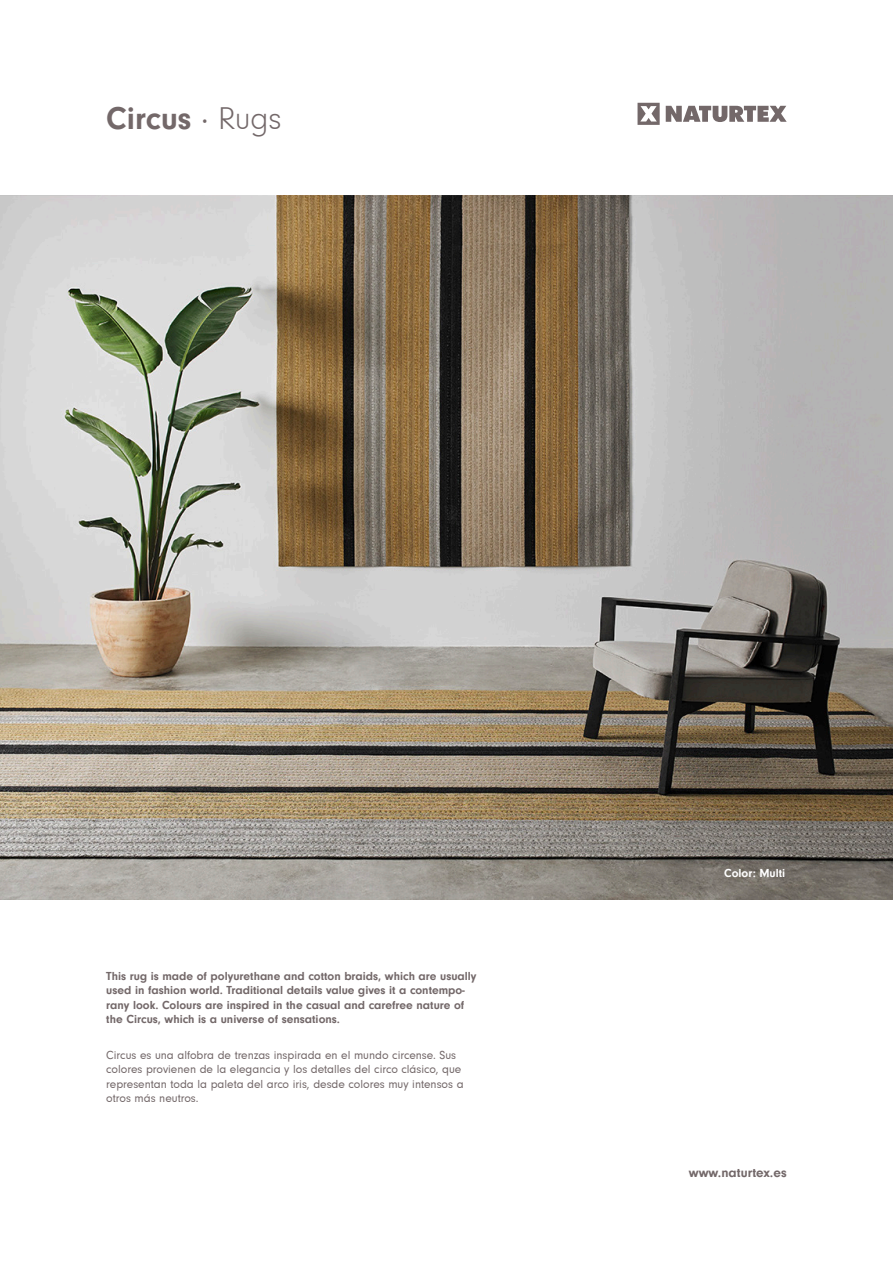
<style>
.page{position:relative;width:893px;height:1263px;background:#fff}
.page>*{position:absolute;margin:0;border:0;box-sizing:border-box;transform-origin:0 0}
.t1{font:700 32.4px "Neuzeit Gro";color:#736869}
.t2{font:700 13.5px "Neuzeit Gro";color:#736869}
.t3{font:700 12px/14.4px "Neuzeit Gro";color:#736869}
.t4{font:12px/14.4px "Neuzeit Gro";color:#736869}
.t5{font:700 12px "Neuzeit Gro";color:#fff}
.s1{font-weight:400}
.s2{font-weight:300}
</style>
<div class="page">
<svg style="left:637px;top:103px;width:150px;height:22px"></svg>
<img style="left:0;top:196px;width:893px;height:704px">
<p class="t1" style="left:106px;top:100px;width:177px">Circus <span class="s1">·</span> <span class="s2">Rugs</span></p>
<p class="t3" style="left:106px;top:969px;width:372px">This rug is made of polyurethane and cotton braids, which are usually used in fashion world. Traditional details value gives it a contempo&shy;rany look. Colours are inspired in the casual and carefree nature of the Circus, which is a universe of sensations.</p>
<p class="t4" style="left:106px;top:1048px;width:359px">Circus es una alfobra de trenzas inspirada en el mundo circense. Sus colores provienen de la elegancia y los detalles del circo clásico, que representan toda la paleta del arco iris, desde colores muy intensos a otros más neutros.</p>
<p class="t5" style="left:724px;top:866px;width:62px">Color: Multi</p>
<p class="t2" style="left:689px;top:1165px;width:99px">www.naturtex.es</p>
</div>
